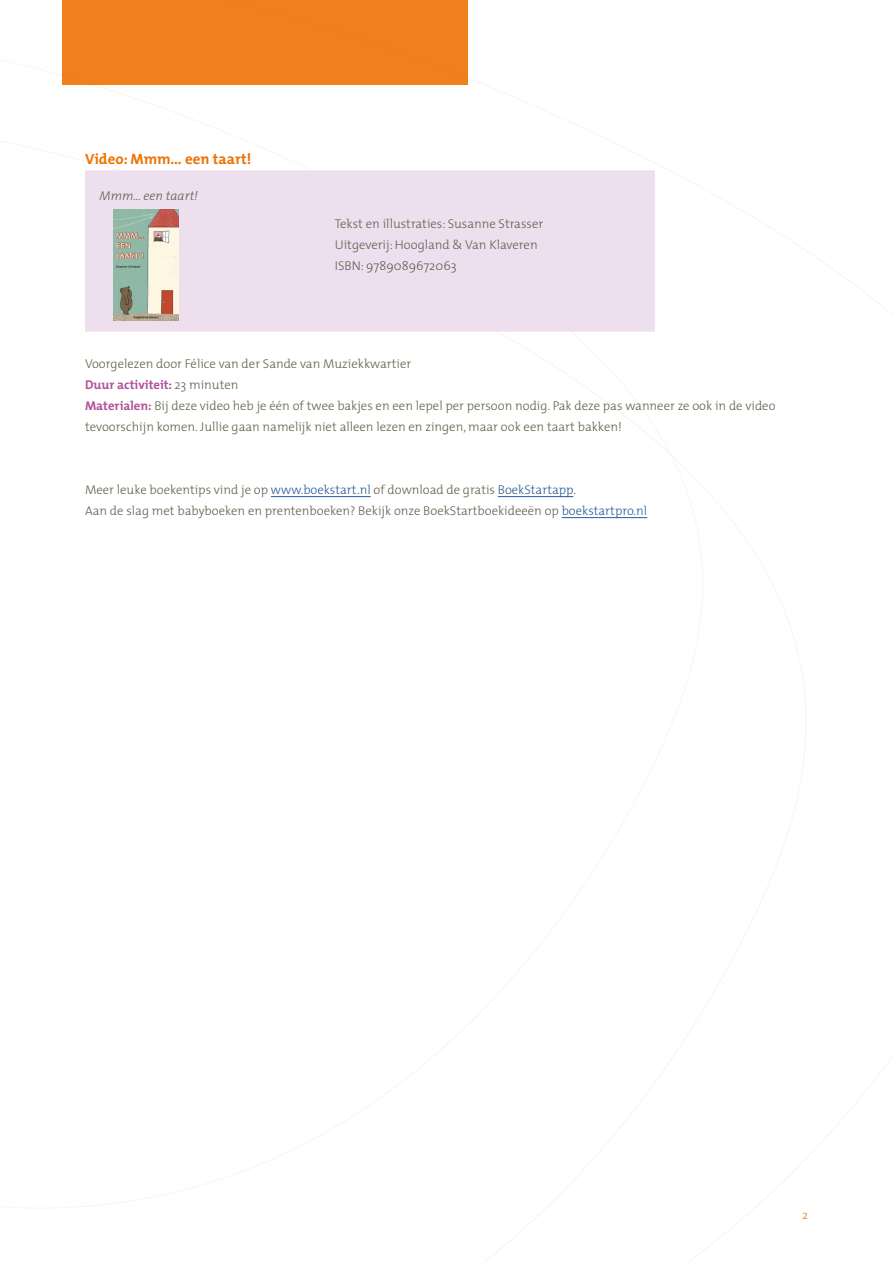
<style>
.page{position:relative;width:893px;height:1263px;background:#fff}
.page>*{position:absolute;margin:0;border:0;box-sizing:border-box;transform-origin:0 0}
.t1{font:700 15px "The Mix";color:#ee7203}
.t2{font:300 12.75px/21px "The Mix";color:#60604d}
.t3{font:italic 300 12.75px "The Mix";color:#60604d}
.t4{font:300 12px "The Mix";color:#ee7203}
.s1{font-weight:700;color:#b1529a}
.s2{color:#275b9b}
</style>
<div class="page">
<hr style="left:271px;top:496px;width:100px;height:1px;background:#275b9b">
<hr style="left:498px;top:496px;width:75px;height:1px;background:#275b9b">
<hr style="left:562px;top:517px;width:85px;height:1px;background:#275b9b">
<div style="left:85px;top:170px;width:570px;height:162px;background:#eedfef"></div>
<div style="left:62px;top:0;width:406px;height:85px;background:#ef801c"></div>
<img style="left:113px;top:210px;width:65px;height:110px">
<p class="t1" style="left:85px;top:150px;width:168px">Video: Mmm… een taart!</p>
<p class="t3" style="left:100px;top:187px;width:100px">Mmm... een taart!</p>
<p class="t2" style="left:335px;top:213px;width:210px">Tekst en illustraties: Susanne Strasser<br>Uitgeverij: Hoogland &amp; Van Klaveren<br>ISBN: 9789089672063</p>
<p class="t2" style="left:85px;top:353px;width:692px">Voorgelezen door Félice van der Sande van Muziekkwartier<br><span class="s1">Duur activiteit:</span> 23 minuten<br><span class="s1">Materialen:</span> Bij deze video heb je één of twee bakjes en een lepel per persoon nodig. Pak deze pas wanneer ze ook in de video tevoorschijn komen. Jullie gaan namelijk niet alleen lezen en zingen, maar ook een taart bakken!</p>
<p class="t2" style="left:85px;top:479px;width:564px">Meer leuke boekentips vind je op <span class="s2">www.boekstart.nl</span> of download de gratis <span class="s2">BoekStartapp</span>.<br>Aan de slag met babyboeken en prentenboeken? Bekijk onze BoekStartboekideeën op <span class="s2">boekstartpro.nl</span></p>
<p class="t4" style="left:802px;top:1207px;width:7px">2</p>
</div>
